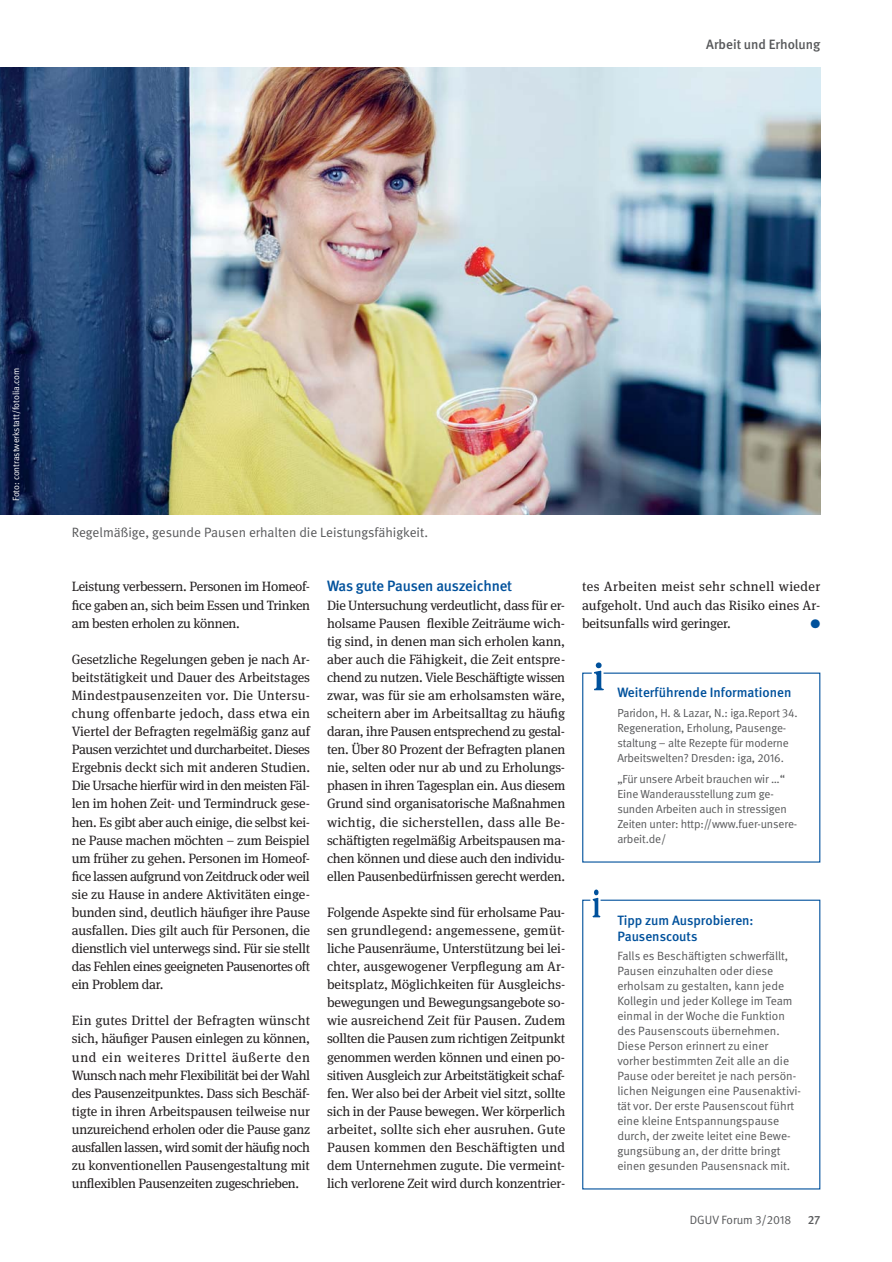
<style>
.page{position:relative;width:892px;height:1262px;background:#fff}
.page>*{position:absolute;margin:0;border:0;box-sizing:border-box;transform-origin:0 0}
.t1{font:500 15px "DGUV Meta";letter-spacing:-.01em;color:#00519c}
.t2{font:13.5px/18.1px "DGUV Meta Serif";letter-spacing:-.02em;color:#231f20;text-align:justify}
.t3{font:500 13.5px/16.2px "DGUV Meta";color:#00519c}
.t4{font:13.5px "DGUV Meta";color:#58595b}
.t5{font:500 13.5px "DGUV Meta";color:#58595b}
.t6{font:12px/15px "DGUV Meta";color:#58595b}
.t7{font:500 12px "DGUV Meta";color:#58595b}
.t8{font:700 12px "DGUV Meta";color:#00519c}
.t9{font:11.7px/15px "DGUV Meta";letter-spacing:-.01em;color:#58595b}
.t10{font:9px "DGUV Meta";color:#fff}
</style>
<div class="page">
<img style="left:0;top:67px;width:820px;height:448px">
<div style="left:582px;top:899px;width:238px;height:290px;border:1px solid #00519c"></div>
<svg style="left:589px;top:890px;width:14px;height:28px"></svg>
<div style="left:592px;top:887px;width:9px;height:10px;border:2px solid #fff;border-radius:50%"></div>
<svg style="left:590px;top:663px;width:17px;height:28px"></svg>
<div style="left:593px;top:660px;width:11px;height:10px;border:2px solid #fff;border-radius:50%"></div>
<p class="t5" style="left:706px;top:40px;width:116px">Arbeit und Erholung</p>
<p class="t10" style="left:13px;top:501px;width:135px;rotate:-90deg">Foto: contrastwerkstatt/fotolia.com</p>
<p class="t4" style="left:72px;top:527px;width:358px">Regelmäßige, gesunde Pausen erhalten die Leistungsfähigkeit.</p>
<p class="t2" style="left:72px;top:578px;width:240px">Leistung verbessern. Personen im Homeof&shy;fice gaben an, sich beim Essen und Trinken am besten erholen zu können.</p>
<p class="t2" style="left:72px;top:651px;width:240px">Gesetzliche Regelungen geben je nach Ar&shy;beitstätigkeit und Dauer des Arbeitstages Mindestpausenzeiten vor. Die Untersu&shy;chung offenbarte jedoch, dass etwa ein Viertel der Befragten regelmäßig ganz auf Pausen verzichtet und durcharbeitet. Dieses Ergebnis deckt sich mit anderen Studien.<br>Die Ursache hierfür wird in den meisten Fäl&shy;len im hohen Zeit- und Termindruck gese&shy;hen. Es gibt aber auch einige, die selbst kei&shy;ne Pause machen möchten – zum Beispiel um früher zu gehen. Personen im Homeof&shy;fice lassen aufgrund von Zeitdruck oder weil sie zu Hause in andere Aktivitäten einge&shy;bunden sind, deutlich häufiger ihre Pause ausfallen. Dies gilt auch für Personen, die dienstlich viel unterwegs sind. Für sie stellt das Fehlen eines geeigneten Pausenortes oft ein Problem dar.</p>
<p class="t2" style="left:72px;top:1012px;width:240px">Ein gutes Drittel der Befragten wünscht sich, häufiger Pausen einlegen zu können, und ein weiteres Drittel äußerte den Wunsch nach mehr Flexibilität bei der Wahl des Pausenzeitpunktes. Dass sich Beschäf&shy;tigte in ihren Arbeitspausen teilweise nur unzureichend erholen oder die Pause ganz ausfallen lassen, wird somit der häufig noch zu konventionellen Pausengestaltung mit unflexiblen Pausenzeiten zugeschrieben.</p>
<p class="t1" style="left:327px;top:581px;width:187px">Was gute Pausen auszeichnet</p>
<p class="t2" style="left:327px;top:596px;width:240px">Die Untersuchung verdeutlicht, dass für er&shy;holsame Pausen flexible Zeiträume wich&shy;tig sind, in denen man sich erholen kann, aber auch die Fähigkeit, die Zeit entspre&shy;chend zu nutzen. Viele Beschäftigte wissen zwar, was für sie am erholsamsten wäre, scheitern aber im Arbeitsalltag zu häufig daran, ihre Pausen entsprechend zu gestal&shy;ten. Über 80 Prozent der Befragten planen nie, selten oder nur ab und zu Erholungs&shy;phasen in ihren Tagesplan ein. Aus diesem Grund sind organisatorische Maßnahmen wichtig, die sicherstellen, dass alle Be&shy;schäftigten regelmäßig Arbeitspausen ma&shy;chen können und diese auch den individu&shy;ellen Pausenbedürfnissen gerecht werden.</p>
<p class="t2" style="left:327px;top:904px;width:240px">Folgende Aspekte sind für erholsame Pau&shy;sen grundlegend: angemessene, gemüt&shy;liche Pausenräume, Unterstützung bei lei&shy;chter, ausgewogener Verpflegung am Ar&shy;beitsplatz, Möglichkeiten für Ausgleichs&shy;bewegungen und Bewegungsangebote so&shy;wie ausreichend Zeit für Pausen. Zudem sollten die Pausen zum richtigen Zeitpunkt genommen werden können und einen po&shy;sitiven Ausgleich zur Arbeitstätigkeit schaf&shy;fen. Wer also bei der Arbeit viel sitzt, sollte sich in der Pause bewegen. Wer körperlich arbeitet, sollte sich eher ausruhen. Gute Pausen kommen den Beschäftigten und dem Unternehmen zugute. Die vermeint&shy;lich verlorene Zeit wird durch konzentrier-</p>
<p class="t2" style="left:582px;top:578px;width:240px">tes Arbeiten meist sehr schnell wieder aufgeholt. Und auch das Risiko eines Ar&shy;beitsunfalls wird geringer.</p>
<p class="t8" style="left:810px;top:619px;width:11px">●</p>
<p class="t3" style="left:617px;top:686px;width:176px">Weiterführende Informationen</p>
<p class="t9" style="left:617px;top:707px;width:182px">Paridon, H. &amp; Lazar, N.: iga.Report 34.<br>Regeneration, Erholung, Pausenge&shy;staltung – alte Rezepte für moderne Arbeitswelten? Dresden: iga, 2016.</p>
<p class="t9" style="left:617px;top:773px;width:181px">„Für unsere Arbeit brauchen wir …“<br>Eine Wanderausstellung zum ge&shy;sunden Arbeiten auch in stressigen<br>Zeiten unter: http://www.fuer-unsere&shy;arbeit.de/</p>
<p class="t3" style="left:617px;top:913px;width:138px">Tipp zum Ausprobieren:<br>Pausenscouts</p>
<p class="t6" style="left:617px;top:950px;width:185px">Falls es Beschäftigten schwerfällt, Pausen einzuhalten oder diese erholsam zu gestalten, kann jede Kollegin und jeder Kollege im Team einmal in der Woche die Funktion des Pausenscouts übernehmen.<br>Diese Person erinnert zu einer vorher bestimmten Zeit alle an die Pause oder bereitet je nach persön&shy;lichen Neigungen eine Pausenaktivi&shy;tät vor. Der erste Pausenscout führt eine kleine Entspannungspause durch, der zweite leitet eine Bewe&shy;gungsübung an, der dritte bringt einen gesunden Pausensnack mit.</p>
<p class="t6" style="left:690px;top:1213px;width:103px">DGUV Forum 3/2018</p>
<p class="t7" style="left:808px;top:1215px;width:14px">27</p>
</div>
